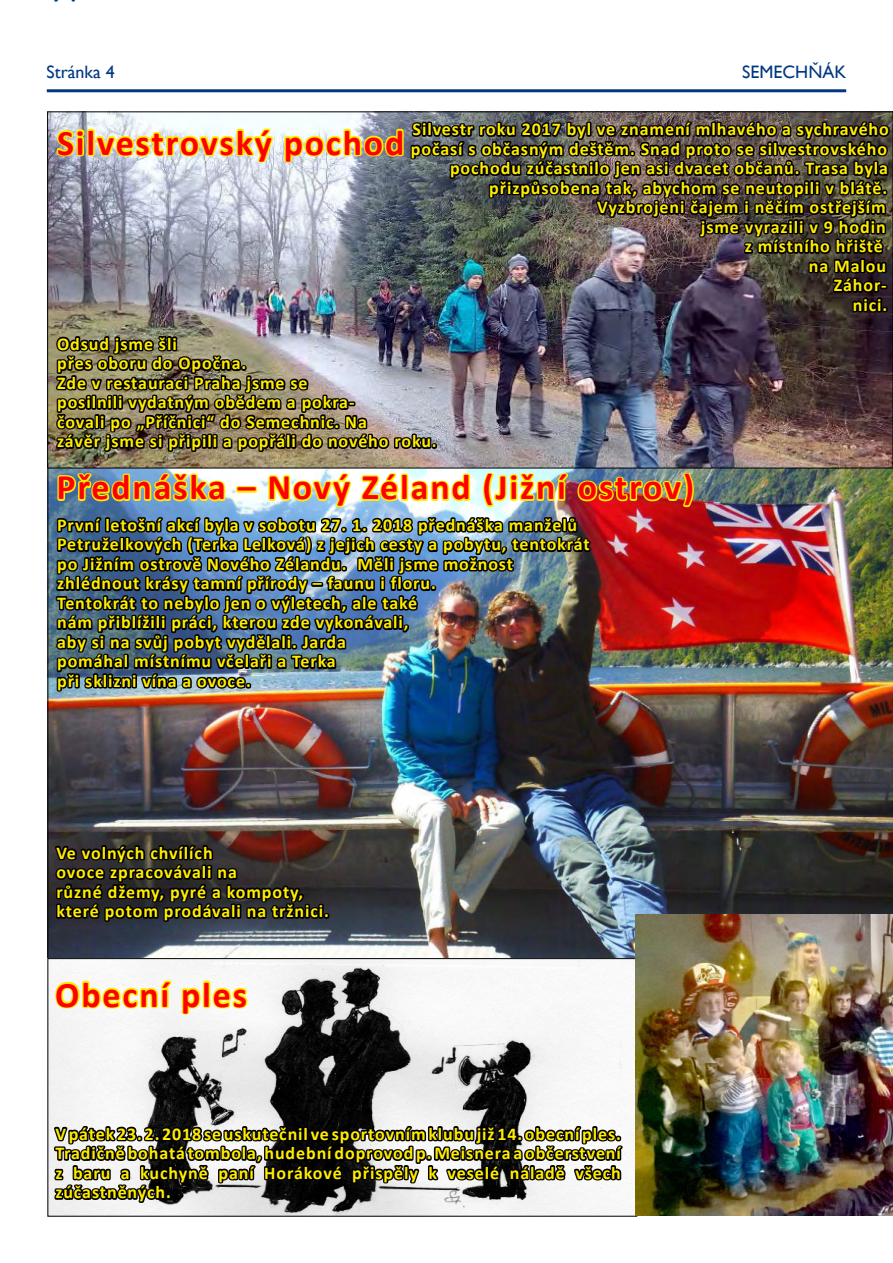
<style>
.page{position:relative;width:893px;height:1263px;background:#fff}
.page>*{position:absolute;margin:0;border:0;box-sizing:border-box;transform-origin:0 0}
.t1{font:700 36px "Calibri";letter-spacing:.05em;color:#f00}
.t2{font:700 18px/19.5px "Calibri";letter-spacing:.05em;color:#ffed00}
.t3{font:18px "Gill Sans";color:#003882}
</style>
<div class="page">
<hr style="left:47px;top:89px;width:799px;height:3px;background:#003882">
<img style="left:47px;top:468px;width:846px;height:490px">
<img style="left:49px;top:960px;width:586px;height:254px">
<img style="left:636px;top:914px;width:257px;height:301px">
<svg style="left:52px;top:828px;width:280px;height:100px;background:#282122"></svg>
<svg style="left:51px;top:1109px;width:574px;height:106px"></svg>
<img style="left:54px;top:111px;width:839px;height:587px">
<svg style="left:53px;top:978px;width:197px;height:39px"></svg>
<p class="t3" style="left:47px;top:61px;width:70px">STRÁNKA 4</p>
<p class="t3" style="left:742px;top:62px;width:106px">SEMECHŇÁK</p>
<p class="t2" style="left:413px;top:120px;width:478px">Silvestr roku 2017 byl ve znamení mlhavého a sychravého</p>
<p class="t2" style="left:411px;top:139px;width:478px">počasí s občasným deštěm. Snad proto se silvestrovského</p>
<p class="t2" style="left:450px;top:159px;width:440px">pochodu zúčastnilo jen asi dvacet občanů. Trasa byla</p>
<p class="t2" style="left:489px;top:178px;width:399px">přizpůsobena tak, abychom se neutopili v blátě.</p>
<p class="t2" style="left:597px;top:198px;width:290px">Vyzbrojeni čajem i něčím ostřejším</p>
<p class="t2" style="left:701px;top:217px;width:186px">jsme vyrazili v 9 hodin</p>
<p class="t2" style="left:745px;top:237px;width:139px">z místního hřiště</p>
<p class="t2" style="left:809px;top:256px;width:79px">na Malou</p>
<p class="t2" style="left:834px;top:276px;width:54px">Záhor-</p>
<p class="t2" style="left:853px;top:295px;width:36px">nici.</p>
<p class="t2" style="left:57px;top:334px;width:381px">Odsud jsme šli<br>přes oboru do Opočna.<br>Zde v restauraci Praha jsme se<br>posilnili vydatným obědem a pokra-<br>čovali po „Příčnici“ do Semechnic. Na<br>závěr jsme si připili a popřáli do nového roku.</p>
<h1 class="t1" style="left:56px;top:464px;width:639px">Přednáška – Nový Zéland (Jižní ostrov)</h1>
<h1 class="t1" style="left:57px;top:120px;width:349px">Silvestrovský pochod</h1>
<p class="t2" style="left:57px;top:515px;width:534px">První letošní akcí byla v sobotu 27. 1. 2018 přednáška manželů Petruželkových (Terka Lelková) z jejich cesty a pobytu, tentokrát po Jižním ostrově Nového Zélandu. Měli jsme možnost zhlédnout krásy tamní přírody – faunu i floru.<br>Tentokrát to nebylo jen o výletech, ale také<br>nám přiblížili práci, kterou zde vykonávali,<br>aby si na svůj pobyt vydělali. Jarda<br>pomáhal místnímu včelaři a Terka<br>při sklizni vína a ovoce.</p>
<p class="t2" style="left:56px;top:843px;width:274px">Ve volných chvílích<br>ovoce zpracovávali na<br>různé džemy, pyré a kompoty, které potom prodávali na tržnici.</p>
<h1 class="t1" style="left:55px;top:971px;width:193px">Obecní ples</h1>
<p class="t2" style="left:55px;top:1124px;width:567px;text-align:justify">V pátek 23. 2. 2018 se uskutečnil ve sportovním klubu již 14. obecní ples.<br>Tradičně bohatá tombola, hudební doprovod p. Meisnera a občerstvení z baru a kuchyně paní Horákové přispěly k veselé náladě všech zúčastněných.</p>
</div>
